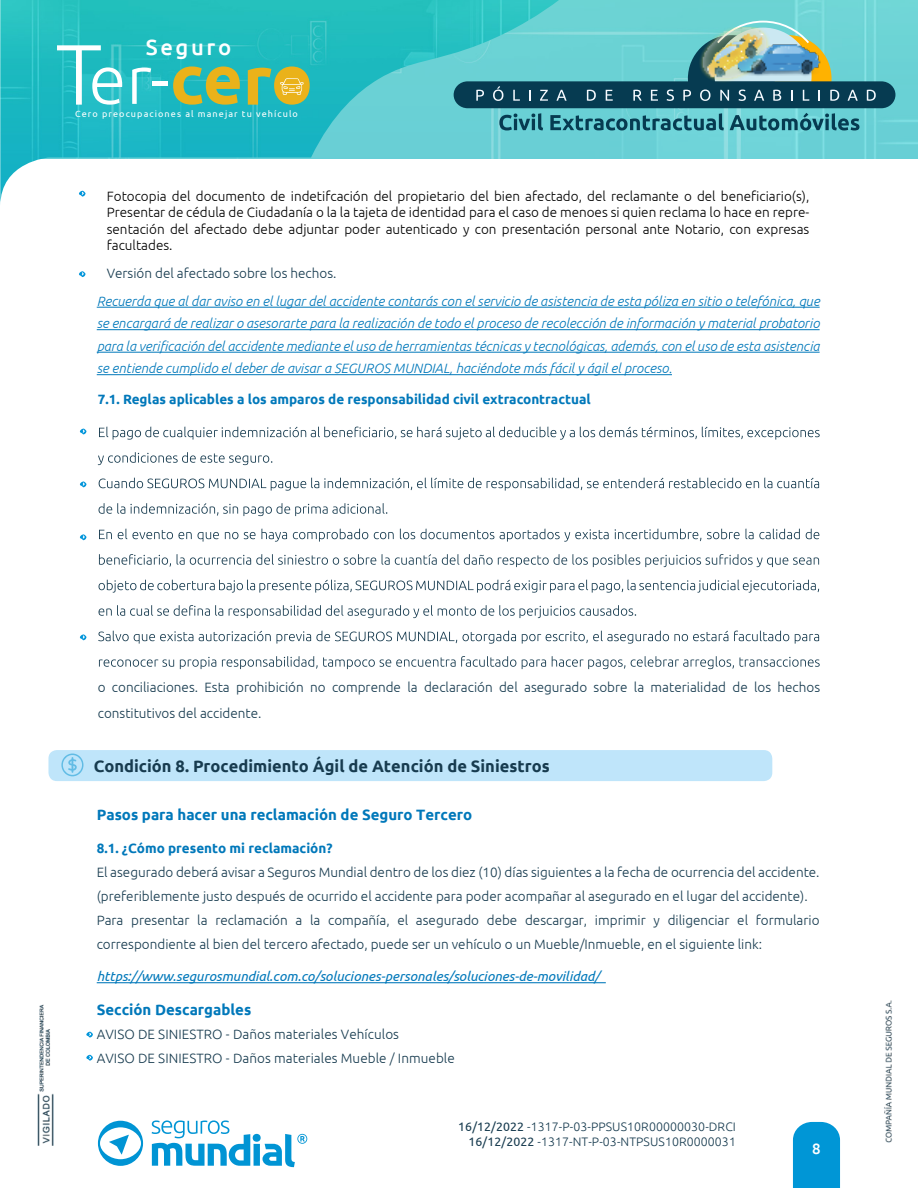
<style>
.page{position:relative;width:918px;height:1188px;background:#fff}
.page>*{position:absolute;margin:0;border:0;box-sizing:border-box;transform-origin:0 0}
.t1{font:500 22.05px "Ubuntu";letter-spacing:.12em;color:#fff}
.t2{font:700 16.5px "Ubuntu";color:#173b4f}
.t3{font:700 15px "Ubuntu";color:#0178ba}
.t4{font:500 15px "Ubuntu";color:#fff}
.t5{font:300 13.5px/24px "Ubuntu";color:#173b4f}
.t6{font:italic 300 13.5px/22.5px "Ubuntu";color:#0178ba;text-align:justify}
.t7{font:300 13.5px/16.2px "Ubuntu";color:#000;text-align:justify}
.t8{font:700 13.5px "Ubuntu";color:#0178ba}
.t9{font:italic 13.5px "Ubuntu";color:#0178ba}
.t10{font:300 12.3px/14.7px "Ubuntu";letter-spacing:.01em;color:#173b4f;text-align:right}
.t11{font:9.15px "Ubuntu";letter-spacing:.12em;color:#fff}
.s1{font-weight:400}
</style>
<div class="page">
<svg style="left:99px;top:427px;width:721px;height:13px"></svg>
<svg style="left:98px;top:452px;width:174px;height:13px"></svg>
<svg style="left:99px;top:478px;width:720px;height:13px"></svg>
<svg style="left:99px;top:503px;width:288px;height:13px"></svg>
<svg style="left:99px;top:529px;width:720px;height:13px"></svg>
<svg style="left:99px;top:554px;width:720px;height:13px"></svg>
<svg style="left:99px;top:580px;width:720px;height:13px"></svg>
<svg style="left:99px;top:605px;width:537px;height:13px"></svg>
<svg style="left:98px;top:631px;width:721px;height:13px"></svg>
<svg style="left:99px;top:656px;width:721px;height:13px"></svg>
<img style="left:37px;top:982px;width:856px;height:206px">
<div style="left:793px;top:1122px;width:47px;height:66px;background:#0096d6"></div>
<svg style="left:98px;top:1121px;width:45px;height:45px"></svg>
<svg style="left:152px;top:1120px;width:155px;height:47px"></svg>
<div style="left:48px;top:750px;width:724px;height:31px;background:#bfe5fa;border-radius:9px"></div>
<svg style="left:61px;top:754px;width:22px;height:22px"></svg>
<div style="left:559px;top:0;width:359px;height:158px;background:#6cd3d5"></div>
<img style="left:0;top:0;width:559px;height:204px">
<svg style="left:57px;top:45px;width:65px;height:60px"></svg>
<svg style="left:132px;top:68px;width:19px;height:36px"></svg>
<hr style="left:153px;top:82px;width:15px;height:4px;background:#fff">
<svg style="left:173px;top:66px;width:67px;height:39px"></svg>
<svg style="left:248px;top:66px;width:62px;height:39px"></svg>
<svg style="left:454px;top:20px;width:441px;height:110px"></svg>
<div style="left:451px;top:1115px;width:302px;height:39px;background:#fff"></div>
<svg style="left:80px;top:429px;width:6px;height:5px"></svg>
<svg style="left:80px;top:481px;width:6px;height:6px"></svg>
<svg style="left:80px;top:534px;width:6px;height:6px"></svg>
<svg style="left:80px;top:634px;width:6px;height:6px"></svg>
<img style="left:699px;top:28px;width:124px;height:60px">
<svg style="left:79px;top:191px;width:7px;height:6px"></svg>
<svg style="left:79px;top:271px;width:7px;height:6px"></svg>
<svg style="left:86px;top:1032px;width:7px;height:5px"></svg>
<svg style="left:86px;top:1055px;width:7px;height:6px"></svg>
<hr style="left:97px;top:982px;width:509px;height:1px;background:#0178ba">
<hr style="left:97px;top:307px;width:723px;height:1px;background:#0178ba">
<hr style="left:97px;top:329px;width:723px;height:1px;background:#0178ba">
<hr style="left:97px;top:352px;width:723px;height:1px;background:#0178ba">
<hr style="left:97px;top:374px;width:575px;height:1px;background:#0178ba">
<h1 class="t1" style="left:146px;top:33px;width:87px">Seguro</h1>
<p class="t11" style="left:75px;top:109px;width:224px">Cero preocupaciones al manejar tu vehículo</p>
<p class="t7" style="left:107px;top:188px;width:704px">Fotocopia del documento de indetifcación del propietario del bien afectado, del reclamante o del beneficiario(s), Presentar de cédula de Ciudadanía o la la tajeta de identidad para el caso de menoes si quien reclama lo hace en repre&shy;sentación del afectado debe adjuntar poder autenticado y con presentación personal ante Notario, con expresas facultades.</p>
<p class="t5" style="left:107px;top:261px;width:231px">Versión del afectado sobre los hechos.</p>
<p class="t6" style="left:97px;top:289px;width:724px">Recuerda que al dar aviso en el lugar del accidente contarás con el servicio de asistencia de esta póliza en sitio o telefónica, que se encargará de realizar o asesorarte para la realización de todo el proceso de recolección de información y material probatorio para la verificación del accidente mediante el uso de herramientas técnicas y tecnológicas, además, con el uso de esta asistencia se entiende cumplido el deber de avisar a SEGUROS MUNDIAL, haciéndote más fácil y ágil el proceso.</p>
<p class="t8" style="left:98px;top:391px;width:494px">7.1. Reglas aplicables a los amparos de responsabilidad civil extracontractual</p>
<p class="t5" style="left:98px;top:674px;width:724px;line-height:25.5px">o conciliaciones. Esta prohibición no comprende la declaración del asegurado sobre la materialidad de los hechos constitutivos del accidente.</p>
<p class="t2" style="left:94px;top:756px;width:457px">Condición 8. Procedimiento Ágil de Atención de Siniestros</p>
<p class="t3" style="left:97px;top:806px;width:377px">Pasos para hacer una reclamación de Seguro Tercero</p>
<p class="t8" style="left:97px;top:840px;width:237px">8.1. ¿Cómo presento mi reclamación?</p>
<p class="t5" style="left:97px;top:860px;width:724px">El asegurado deberá avisar a Seguros Mundial dentro de los diez (10) días siguientes a la fecha de ocurrencia del accidente. (preferiblemente justo después de ocurrido el accidente para poder acompañar al asegurado en el lugar del accidente).<br>Para presentar la reclamación a la compañía, el asegurado debe descargar, imprimir y diligenciar el formulario correspondiente al bien del tercero afectado, puede ser un vehículo o un Mueble/Inmueble, en el siguiente link:</p>
<p class="t9" style="left:97px;top:968px;width:504px">https://www.segurosmundial.com.co/soluciones-personales/soluciones-de-movilidad/</p>
<p class="t3" style="left:97px;top:1001px;width:156px">Sección Descargables</p>
<p class="t5" style="left:97px;top:1022px;width:360px">AVISO DE SINIESTRO - Daños materiales Vehículos<br>AVISO DE SINIESTRO - Daños materiales Mueble / Inmueble</p>
<p class="t10" style="left:458px;top:1119px;width:279px"><span class="s1">16/12/2022</span> -1317-P-03-PPSUS10R00000030-DRCI<br><span class="s1">16/12/2022</span> -1317-NT-P-03-NTPSUS10R0000031</p>
<p class="t4" style="left:812px;top:1139px;width:10px">8</p>
</div>
